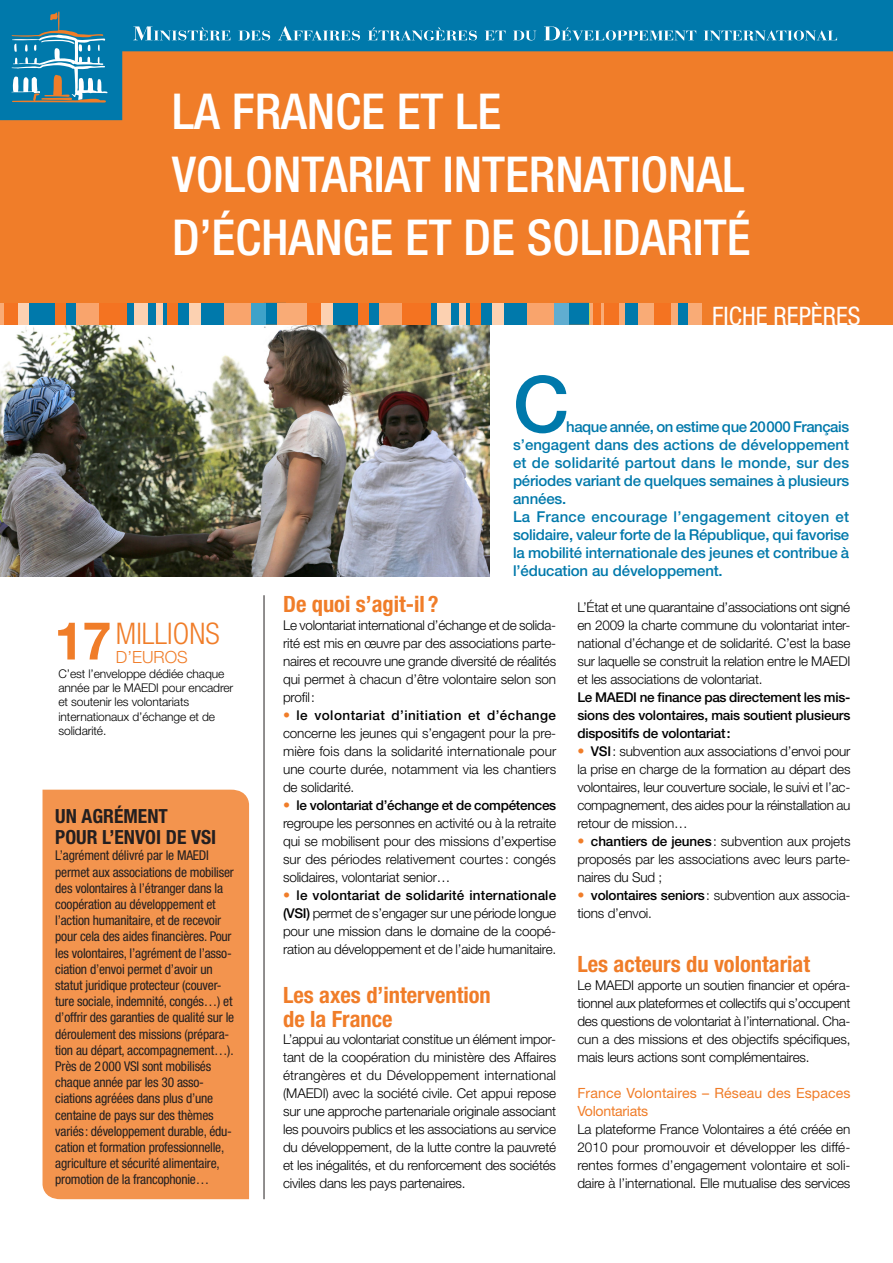
<style>
.page{position:relative;width:893px;height:1263px;background:#fff}
.page>*{position:absolute;margin:0;border:0;box-sizing:border-box;transform-origin:0 0}
.Intro{font:500 78px "Helvetica Neue LT Std";color:#0079ab}
.t1{font:700 52.5px "Helvetica Neue LT Std";color:#f07d29}
.t2{font:500 condensed 49.5px/63px "Helvetica Neue LT Std";color:#fff}
.t3{font:300 condensed 29.85px "Helvetica Neue LT Std";color:#f07d29}
.t4{font:condensed 25.5px "Helvetica Neue LT Std";color:#fff}
.Titre_1ligne{font:700 condensed 22.5px "Helvetica Neue LT Std";color:#f07d29}
.TITRE_2lignes{font:700 condensed 22.5px/24px "Helvetica Neue LT Std";color:#f07d29}
.t5{font:700 condensed 19.5px/21px "Helvetica Neue LT Std";color:#231f20}
.t6{font:300 16.8px "Helvetica Neue LT Std";color:#f07d29}
.Intro-2{font:500 15px/18px "Helvetica Neue LT Std";letter-spacing:-.01em;color:#0079ab;text-align:justify}
.Titre_2{font:14.1px/18px "Helvetica Neue LT Std";letter-spacing:.005em;color:#f07d29}
.T_courant{font:300 13.5px/18px "Helvetica Neue LT Std";letter-spacing:-.015em;color:#000;text-align:justify}
.T_Encart{font:condensed 13.5px/16.2px "Helvetica Neue LT Std";letter-spacing:-.015em;color:#231f20}
.T_courant-2{font:500 13.5px/18px "Helvetica Neue LT Std";letter-spacing:-.015em;color:#000;text-align:justify}
.t7{font:300 12px/14.4px "Helvetica Neue LT Std";letter-spacing:-.01em;color:#000}
.s1{font-size:14.1px;color:#f07d29}
.s2{font-weight:500}
</style>
<div class="page">
<img style="left:0;top:325px;width:490px;height:251px">
<div style="left:0;top:0;width:893px;height:325px;background:#f07d29"></div>
<svg style="left:0;top:0;width:893px;height:120px"></svg>
<svg style="left:11px;top:11px;width:97px;height:92px"></svg>
<hr style="left:264px;top:595px;width:1px;height:604px;background:#231f20">
<div style="left:4px;top:303px;width:222px;height:22px;background:#0079ab"></div>
<div style="left:14px;top:303px;width:16px;height:22px;background:#fcd1b1"></div>
<div style="left:98px;top:303px;width:29px;height:22px;background:#f47321"></div>
<div style="left:134px;top:303px;width:13px;height:22px;background:#fcd1b1"></div>
<div style="left:4px;top:303px;width:13px;height:22px;background:#f47321"></div>
<div style="left:156px;top:303px;width:7px;height:22px;background:#fcd1b1"></div>
<div style="left:167px;top:303px;width:10px;height:22px;background:#f47321"></div>
<div style="left:189px;top:303px;width:11px;height:22px;background:#fcd1b1"></div>
<svg style="left:266px;top:303px;width:12px;height:22px"></svg>
<hr style="left:0;top:303px;width:4px;height:22px;background:#f9ab76">
<div style="left:55px;top:303px;width:11px;height:22px;background:#f47321"></div>
<div style="left:76px;top:303px;width:23px;height:22px;background:#f9a46c"></div>
<div style="left:225px;top:303px;width:27px;height:22px;background:#f9a46c"></div>
<div style="left:251px;top:303px;width:15px;height:22px;background:#3ea2c9"></div>
<div style="left:307px;top:303px;width:223px;height:22px;background:#0079ab"></div>
<div style="left:589px;top:303px;width:113px;height:22px;background:#f9ab76"></div>
<div style="left:317px;top:303px;width:16px;height:22px;background:#fcd1b1"></div>
<div style="left:625px;top:303px;width:12px;height:22px;background:#0079ab"></div>
<div style="left:401px;top:303px;width:29px;height:22px;background:#f47321"></div>
<div style="left:437px;top:303px;width:14px;height:22px;background:#fcd1b1"></div>
<div style="left:307px;top:303px;width:13px;height:22px;background:#f47321"></div>
<div style="left:460px;top:303px;width:6px;height:22px;background:#fcd1b1"></div>
<div style="left:470px;top:303px;width:10px;height:22px;background:#f47321"></div>
<div style="left:493px;top:303px;width:11px;height:22px;background:#fcd1b1"></div>
<div style="left:678px;top:303px;width:9px;height:22px;background:#0079ab"></div>
<div style="left:655px;top:303px;width:16px;height:22px;background:#f47321"></div>
<div style="left:604px;top:303px;width:15px;height:22px;background:#f47321"></div>
<svg style="left:569px;top:303px;width:20px;height:22px"></svg>
<div style="left:593px;top:303px;width:8px;height:22px;background:#f47321"></div>
<div style="left:278px;top:303px;width:29px;height:22px;background:#f9ab76"></div>
<div style="left:359px;top:303px;width:10px;height:22px;background:#f47321"></div>
<div style="left:379px;top:303px;width:23px;height:22px;background:#f9a46c"></div>
<div style="left:528px;top:303px;width:27px;height:22px;background:#f9a46c"></div>
<div style="left:554px;top:303px;width:15px;height:22px;background:#60add0"></div>
<svg style="left:133px;top:26px;width:704px;height:15px"></svg>
<div style="left:43px;top:790px;width:206px;height:409px;background:#f3944e"></div>
<p class="t2" style="left:172px;top:79px;width:580px">LA FRANCE ET LE<br>VOLONTARIAT INTERNATIONAL<br>D’ÉCHANGE ET DE SOLIDARITÉ</p>
<p class="t4" style="left:712px;top:301px;width:150px">FICHE REPÈRES</p>
<p class="t3" style="left:116px;top:616px;width:105px">MILLIONS</p>
<p class="t1" style="left:54px;top:608px;width:59px">17</p>
<p class="t6" style="left:116px;top:647px;width:73px">D’EUROS</p>
<p class="t7" style="left:59px;top:666px;width:176px">C’est l’enveloppe dédiée chaque année par le MAEDI pour encadrer et soutenir les volontariats internationaux d’échange et de solidarité.</p>
<p class="t5" style="left:55px;top:805px;width:163px">UN AGRÉMENT<br>POUR L’ENVOI DE VSI</p>
<p class="T_Encart" style="left:55px;top:847px;width:180px">L’agrément délivré par le MAEDI permet aux associations de mobiliser des volontaires à l’étranger dans la coopération au développement et l’action humanitaire, et de recevoir pour cela des aides financières. Pour les volontaires, l’agrément de l’asso&shy;ciation d’envoi permet d’avoir un statut juridique protecteur (couver&shy;ture sociale, indemnité, congés…) et d’offrir des garanties de qualité sur le déroulement des missions (prépara&shy;tion au départ, accompagnement…).<br>Près de 2000 VSI sont mobilisés chaque année par les 30 asso&shy;ciations agréées dans plus d’une centaine de pays sur des thèmes variés: développement durable, édu&shy;cation et formation professionnelle, agriculture et sécurité alimentaire, promotion de la francophonie…</p>
<p class="Intro" style="left:513px;top:358px;width:58px">C</p>
<p class="Intro-2" style="left:513px;top:418px;width:338px;text-indent:53px">haque année, on estime que 20000 Français s’engagent dans des actions de développement et de solidarité partout dans le monde, sur des périodes variant de quelques semaines à plusieurs années.</p>
<p class="Intro-2" style="left:513px;top:508px;width:338px">La France encourage l’engagement citoyen et solidaire, valeur forte de la République, qui favorise la mobilité internationale des jeunes et contribue à l’éducation au développement.</p>
<p class="Titre_1ligne" style="left:283px;top:590px;width:157px">De quoi s’agit-il ?</p>
<p class="T_courant" style="left:283px;top:616px;width:275px">Le volontariat international d’échange et de solida&shy;rité est mis en œuvre par des associations parte&shy;naires et recouvre une grande diversité de réalités qui permet à chacun d’être volontaire selon son profil:</p>
<p class="T_courant" style="left:283px;top:706px;width:275px"><span class="s1">•</span> <span class="s2">le volontariat d’initiation et d’échange </span>concerne les jeunes qui s’engagent pour la pre&shy;mière fois dans la solidarité internationale pour une courte durée, notamment via les chantiers de solidarité.</p>
<p class="T_courant" style="left:283px;top:796px;width:275px"><span class="s1">•</span> <span class="s2">le volontariat d’échange et de compétences </span>regroupe les personnes en activité ou à la retraite qui se mobilisent pour des missions d’expertise sur des périodes relativement courtes : congés solidaires, volontariat senior…</p>
<p class="T_courant" style="left:283px;top:886px;width:275px"><span class="s1">•</span> <span class="s2">le volontariat de solidarité internationale (VSI)</span> permet de s’engager sur une période longue pour une mission dans le domaine de la coopé&shy;ration au développement et de l’aide humanitaire.</p>
<p class="TITRE_2lignes" style="left:283px;top:982px;width:209px">Les axes d’intervention de la France</p>
<p class="T_courant" style="left:283px;top:1030px;width:275px">L’appui au volontariat constitue un élément impor&shy;tant de la coopération du ministère des Affaires étrangères et du Développement international (MAEDI) avec la société civile. Cet appui repose sur une approche partenariale originale associant les pouvoirs publics et les associations au service du développement, de la lutte contre la pauvreté et les inégalités, et du renforcement des sociétés civiles dans les pays partenaires.</p>
<p class="T_courant" style="left:577px;top:598px;width:275px">L’État et une quarantaine d’associations ont signé en 2009 la charte commune du volontariat inter&shy;national d’échange et de solidarité. C’est la base sur laquelle se construit la relation entre le MAEDI et les associations de volontariat.</p>
<p class="T_courant-2" style="left:577px;top:688px;width:275px">Le MAEDI ne finance pas directement les mis&shy;sions des volontaires, mais soutient plusieurs dispositifs de volontariat:</p>
<p class="T_courant" style="left:577px;top:742px;width:275px"><span class="s1">•</span> <span class="s2">VSI</span>: subvention aux associations d’envoi pour la prise en charge de la formation au départ des volontaires, leur couverture sociale, le suivi et l’ac&shy;compagnement, des aides pour la réinstallation au retour de mission…</p>
<p class="T_courant" style="left:577px;top:832px;width:275px"><span class="s1">•</span> <span class="s2">chantiers de jeunes</span>: subvention aux projets proposés par les associations avec leurs parte&shy;naires du Sud ;</p>
<p class="T_courant" style="left:577px;top:886px;width:275px"><span class="s1">•</span> <span class="s2">volontaires seniors</span>: subvention aux associa&shy;tions d’envoi.</p>
<p class="Titre_1ligne" style="left:577px;top:950px;width:234px">Les acteurs du volontariat</p>
<p class="T_courant" style="left:577px;top:976px;width:275px">Le MAEDI apporte un soutien financier et opéra&shy;tionnel aux plateformes et collectifs qui s’occupent des questions de volontariat à l’international. Cha&shy;cun a des missions et des objectifs spécifiques, mais leurs actions sont complémentaires.</p>
<p class="Titre_2" style="left:577px;top:1084px;width:275px">France Volontaires – Réseau des Espaces<br>Volontariats</p>
<p class="T_courant" style="left:577px;top:1120px;width:275px">La plateforme France Volontaires a été créée en 2010 pour promouvoir et développer les diffé&shy;rentes formes d’engagement volontaire et soli&shy;daire à l’international. Elle mutualise des services</p>
</div>
